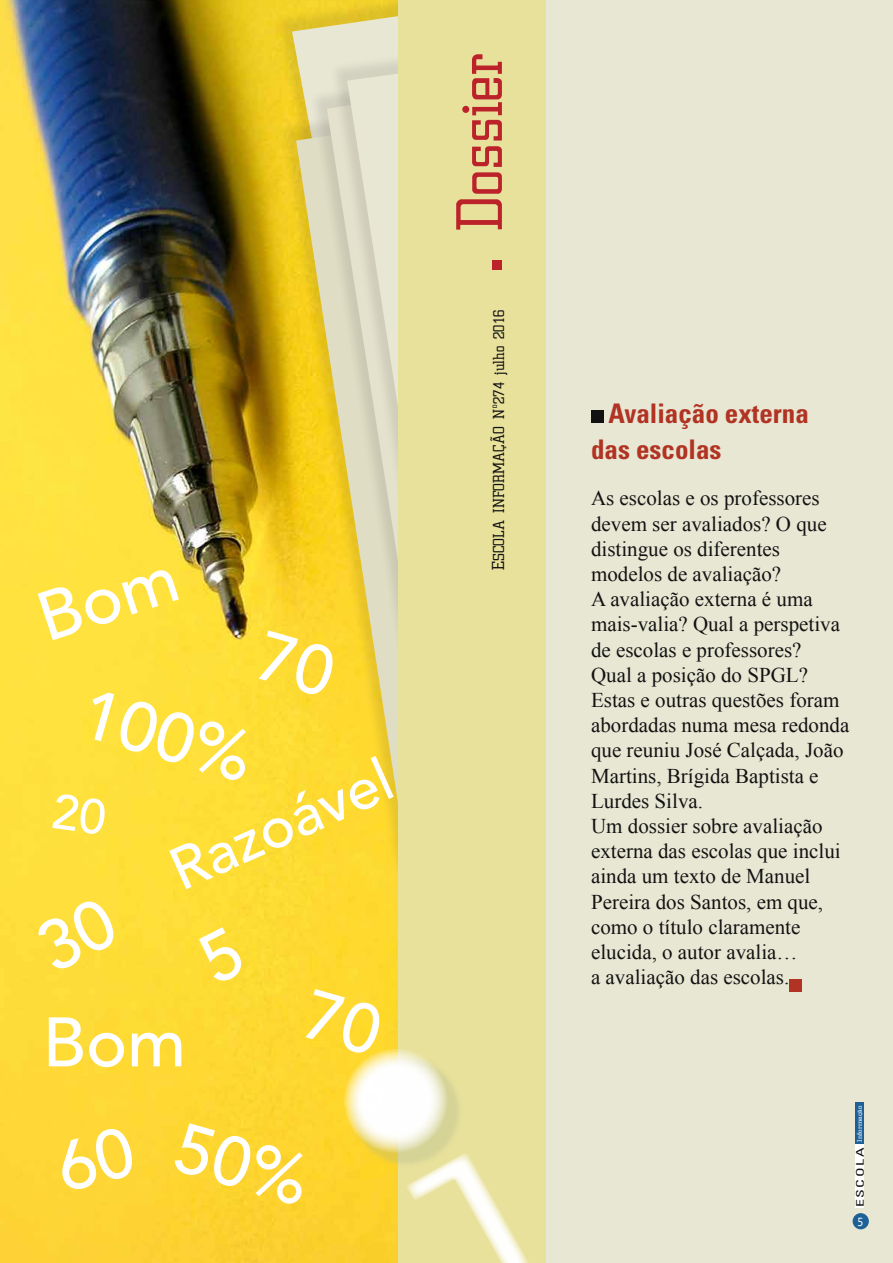
<style>
.page{position:relative;width:893px;height:1263px;background:#fff}
.page>*{position:absolute;margin:0;border:0;box-sizing:border-box;transform-origin:0 0}
.t1{font:500 69.15px "Avenir";color:#fff}
.t2{font:68.25px "Civic";color:#bc2229}
.t3{font:500 59.25px "Avenir";color:#fff}
.t4{font:700 condensed 27px/36px "Univers";color:#b13323}
.t5{font:21px/25.2px "Times New Roman";color:#121212}
.t6{font:16.5px "Civic";color:#121212}
.t7{font:12px "Andale Mono";color:#fff}
.t8{font:condensed 10.5px "Univers";letter-spacing:.1em;color:#121212;scale:1.5 1}
.t9{font:6.75px "Civic";letter-spacing:.01em;color:#fff;scale:1.33 1}
.s1{font-size:18px}
</style>
<div class="page">
<img style="left:0;top:0;width:274px;height:1263px">
<div style="left:292px;top:0;width:601px;height:1263px;background:#e8e7d4"></div>
<div style="left:278px;top:100px;width:265px;height:779px;background:#121212;opacity:.1"></div>
<svg style="left:296px;top:118px;width:102px;height:764px;background:#f5d22d"></svg>
<div style="left:309px;top:68px;width:234px;height:803px;background:#121212;opacity:.1"></div>
<div style="left:329px;top:52px;width:214px;height:818px;background:#121212;opacity:.1"></div>
<svg style="left:347px;top:70px;width:51px;height:803px;background:#e6da99"></svg>
<div style="left:398px;top:0;width:148px;height:1263px;background:#e8e19c"></div>
<div style="left:492px;top:260px;width:10px;height:10px;background:#bc2229"></div>
<div style="left:855px;top:1102px;width:9px;height:42px;background:#1d6198"></div>
<div style="left:853px;top:1213px;width:16px;height:16px;background:#1d6198;border-radius:50%"></div>
<div style="left:855px;top:1144px;width:9px;height:63px;background:#fff"></div>
<div style="left:350px;top:1054px;width:113px;height:114px;background:#adb68b;opacity:.34"></div>
<svg style="left:344px;top:1048px;width:104px;height:104px;fill:#fefcf6"></svg>
<svg style="left:405px;top:1150px;width:123px;height:113px"></svg>
<div style="left:591px;top:410px;width:13px;height:13px;background:#121212"></div>
<div style="left:789px;top:979px;width:13px;height:13px;background:#b13323"></div>
<div style="left:302px;top:989px;width:82px;height:67px;background:#ffd82e"></div>
<div style="left:33px;top:896px;width:87px;height:77px;background:#ffdf3c"></div>
<div style="left:172px;top:1122px;width:140px;height:85px;background:#fdd530"></div>
<div style="left:38px;top:567px;width:141px;height:73px;background:#ffe23e"></div>
<div style="left:54px;top:1125px;width:83px;height:67px;background:#ffd737"></div>
<div style="left:255px;top:630px;width:83px;height:68px;background:#feda32"></div>
<div style="left:196px;top:926px;width:51px;height:59px;background:#fddd34"></div>
<div style="left:52px;top:793px;width:55px;height:42px;background:#fee03c"></div>
<h1 class="t1" style="left:100px;top:654px;width:176px;rotate:16deg">100%</h1>
<h3 class="t3" style="left:152px;top:826px;width:238px;rotate:-24deg">Razoável</h3>
<h1 class="t1" style="left:43px;top:982px;width:145px">Bom</h1>
<p class="t2" style="left:442px;top:231px;width:180px;rotate:-90deg">Dossier</p>
<p class="t6" style="left:490px;top:570px;width:262px;rotate:-90deg"><span class="s1">E</span>SCOLA INFORMAÇÃO Nº274 julho 2016</p>
<p class="t4" style="left:591px;top:395px;width:219px;text-indent:17px">Avaliação externa das escolas</p>
<p class="t5" style="left:591px;top:485px;width:260px">As escolas e os professores devem ser avaliados? O que distingue os diferentes modelos de avaliação?<br>A avaliação externa é uma mais-valia? Qual a perspetiva de escolas e professores?<br>Qual a posição do SPGL?<br>Estas e outras questões foram abordadas numa mesa redonda que reuniu José Calçada, João<br>Martins, Brígida Baptista e<br>Lurdes Silva.<br>Um dossier sobre avaliação externa das escolas que inclui ainda um texto de Manuel<br>Pereira dos Santos, em que, como o título claramente elucida, o autor avalia…<br>a avaliação das escolas.</p>
<p class="t9" style="left:856px;top:1142px;width:29px;rotate:-90deg">Informação</p>
<p class="t8" style="left:853px;top:1207px;width:41px;rotate:-90deg">ESCOLA</p>
<p class="t7" style="left:857px;top:1213px;width:9px">5</p>
</div>
